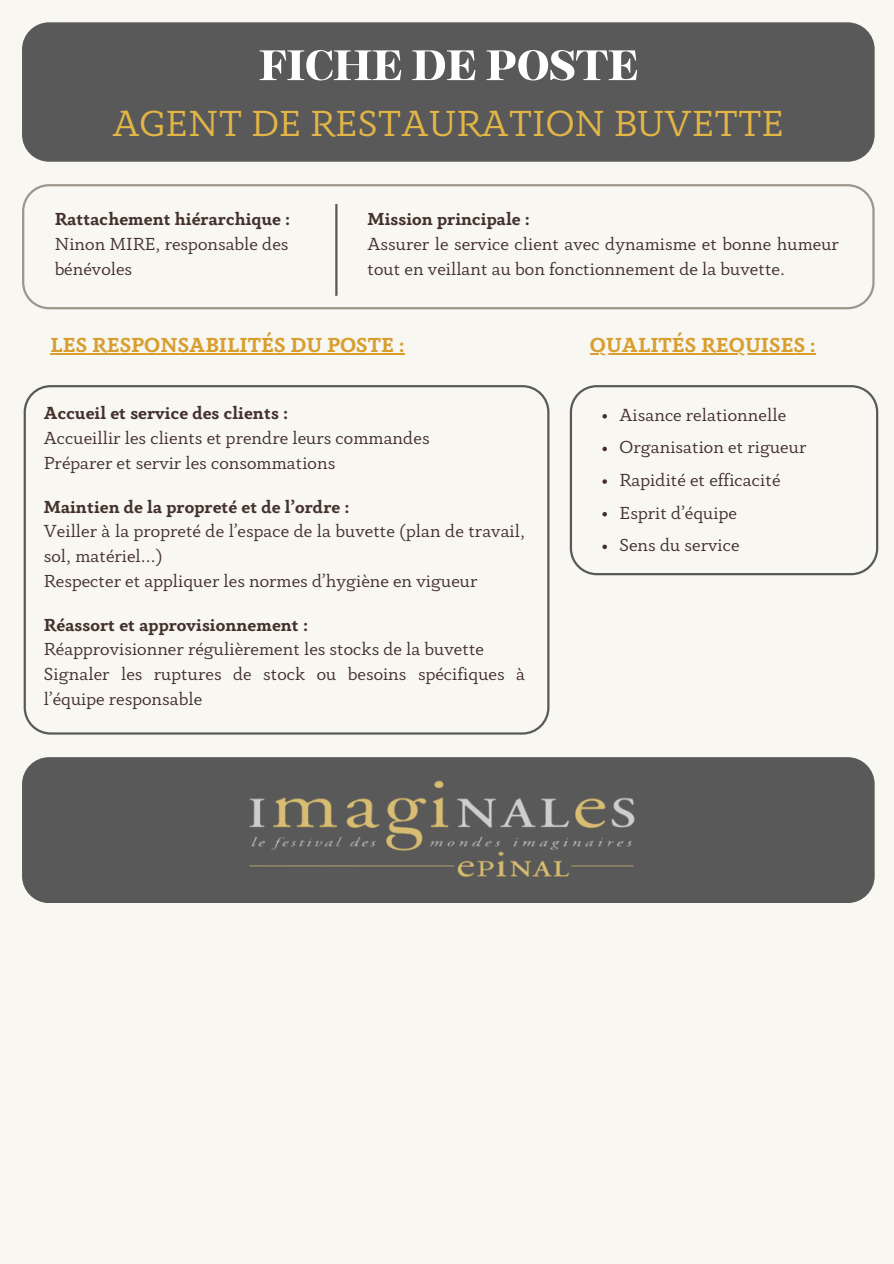
<style>
.page{position:relative;width:894px;height:1264px;background:#fff}
.page>*{position:absolute;margin:0;border:0;box-sizing:border-box;transform-origin:0 0}
.t1{font:700 52.5px "Binggo Wood Display";color:#fff}
.t2{font:37.5px "Anaphora";color:#e2b546}
.t3{font:700 21px "Anaphora";color:#d99e30}
.t4{font:18px/24.8px "Anaphora";color:#44312b}
.t5{font:700 18px "Anaphora";color:#44312b}
</style>
<div class="page">
<div style="left:0;top:0;width:893px;height:1263px;background:#f8f7f2"></div>
<div style="left:22px;top:22px;width:852px;height:140px;background:#595959;border-radius:27px"></div>
<svg style="left:22px;top:184px;width:852px;height:125px"></svg>
<hr style="left:335px;top:204px;width:2px;height:92px;background:#595959">
<svg style="left:24px;top:385px;width:525px;height:349px"></svg>
<div style="left:22px;top:757px;width:852px;height:146px;background:#595959;border-radius:27px"></div>
<hr style="left:51px;top:353px;width:353px;height:1px;background:#d99e30">
<svg style="left:569px;top:385px;width:309px;height:190px"></svg>
<svg style="left:602px;top:414px;width:4px;height:4px"></svg>
<svg style="left:602px;top:446px;width:4px;height:5px"></svg>
<svg style="left:602px;top:479px;width:4px;height:5px"></svg>
<svg style="left:602px;top:512px;width:4px;height:4px"></svg>
<svg style="left:602px;top:544px;width:4px;height:5px"></svg>
<hr style="left:589px;top:353px;width:226px;height:1px;background:#d99e30">
<img style="left:249px;top:780px;width:386px;height:98px">
<h1 class="t1" style="left:259px;top:39px;width:380px">FICHE DE POSTE</h1>
<h1 class="t2" style="left:112px;top:109px;width:673px">AGENT DE RESTAURATION BUVETTE</h1>
<p class="t5" style="left:55px;top:212px;width:237px">Rattachement hiérarchique :</p>
<p class="t4" style="left:55px;top:233px;width:235px">Ninon MIRE, responsable des bénévoles</p>
<p class="t5" style="left:367px;top:212px;width:164px">Mission principale :</p>
<p class="t4" style="left:367px;top:233px;width:472px">Assurer le service client avec dynamisme et bonne humeur tout en veillant au bon fonctionnement de la buvette.</p>
<p class="t3" style="left:51px;top:337px;width:355px">LES RESPONSABILITÉS DU POSTE :</p>
<h2 class="t5" style="left:44px;top:406px;width:246px">Accueil et service des clients :</h2>
<h2 class="t4" style="left:44px;top:427px;width:387px">Accueillir les clients et prendre leurs commandes</h2>
<p class="t4" style="left:44px;top:452px;width:293px">Préparer et servir les consommations</p>
<p class="t5" style="left:44px;top:499px;width:307px">Maintien de la propreté et de l’ordre :</p>
<p class="t4" style="left:44px;top:520px;width:482px">Veiller à la propreté de l’espace de la buvette (plan de travail, sol, matériel...)</p>
<p class="t4" style="left:44px;top:570px;width:435px">Respecter et appliquer les normes d’hygiène en vigueur</p>
<p class="t5" style="left:44px;top:617px;width:265px">Réassort et approvisionnement :</p>
<p class="t4" style="left:44px;top:638px;width:441px">Réapprovisionner régulièrement les stocks de la buvette</p>
<p class="t4" style="left:44px;top:663px;width:482px">Signaler les ruptures de stock ou besoins spécifiques à l’équipe responsable</p>
<p class="t3" style="left:589px;top:337px;width:227px">QUALITÉS REQUISES :</p>
<p class="t4" style="left:619px;top:404px;width:168px">Aisance relationnelle</p>
<p class="t4" style="left:619px;top:436px;width:188px">Organisation et rigueur</p>
<p class="t4" style="left:619px;top:469px;width:162px">Rapidité et efficacité</p>
<p class="t4" style="left:619px;top:502px;width:119px">Esprit d’équipe</p>
<p class="t4" style="left:619px;top:534px;width:121px">Sens du service</p>
</div>
